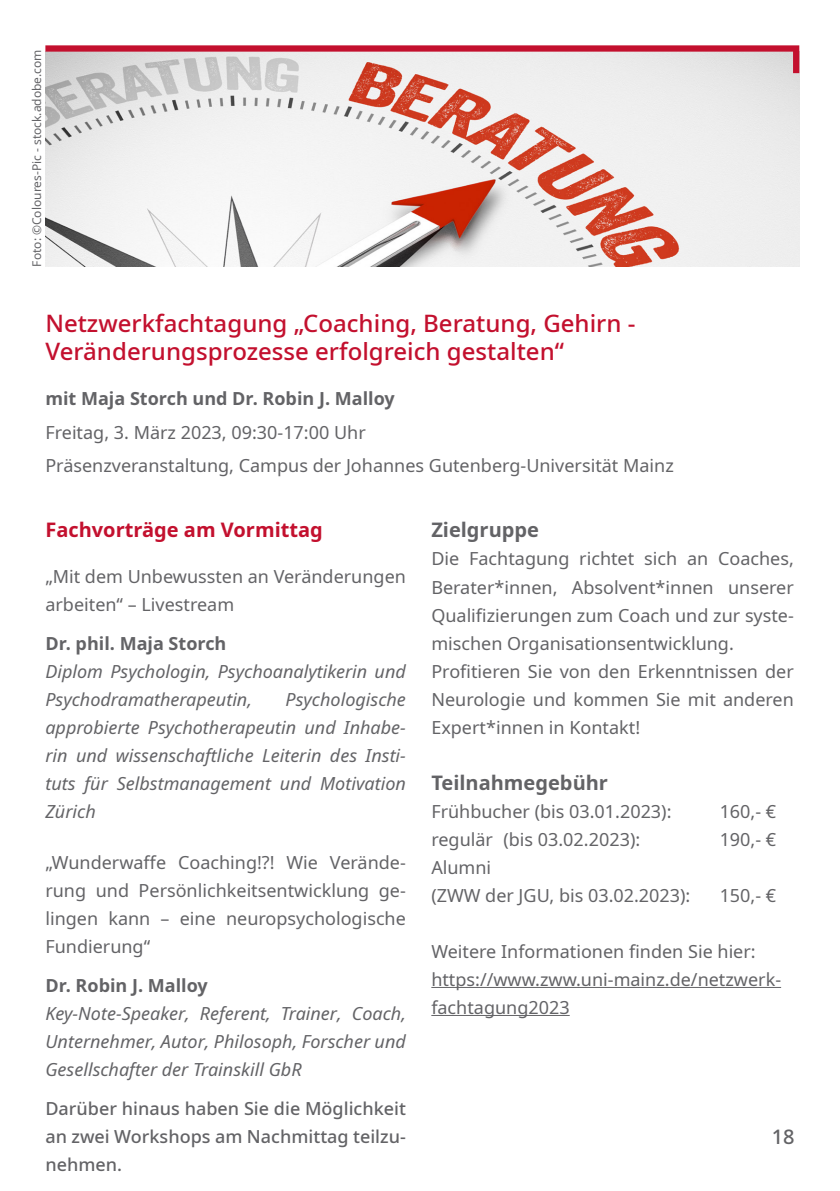
<style>
.page{position:relative;width:840px;height:1191px;background:#fff}
.page>*{position:absolute;margin:0;border:0;box-sizing:border-box;transform-origin:0 0}
.Ü1_-_rot_-_Noto_medi{font:500 24px/28px "Noto Sans";color:#c3102e}
.Bodytext_-_grau_-_bl{font:700 20px "Noto Sans";color:#636366}
.Higtligts_-_rot_-_No{font:700 20px "Noto Sans";color:#c3102e}
.t1{font:500 20px "Noto Sans";color:#636366}
.Bodytext_-_grau_-_bl-2{font:18px/28px "Noto Sans";color:#636366}
.Bodytext_-_grau_-_bl-3{font:italic 18px/28px "Noto Sans";color:#636366;text-align:justify}
.Bodytext_-_grau_-_bl-4{font:500 18px/28px "Noto Sans";color:#636366;text-align:justify}
.Bodytext_-_grau_-_bl-5{font:700 18px "Noto Sans";color:#636366}
.Text_-_grau_-_8pt{font:12px "Noto Sans";color:#636366}
</style>
<div class="page">
<hr style="left:431px;top:987px;width:349px;height:1px;background:#636366">
<hr style="left:431px;top:1015px;width:138px;height:1px;background:#636366">
<img style="left:45px;top:73px;width:753px;height:193px">
<svg style="left:45px;top:45px;width:753px;height:28px;background:#dbb0b7"></svg>
<p class="Text_-_grau_-_8pt" style="left:28px;top:266px;width:219px;rotate:-90deg">Foto: ©Coloures-Pic - stock.adobe.com</p>
<p class="Ü1_-_rot_-_Noto_medi" style="left:45px;top:310px;width:591px">Netzwerkfachtagung „Coaching, Beratung, Gehirn -<br>Veränderungsprozesse erfolgreich gestalten“</p>
<p class="Bodytext_-_grau_-_bl-5" style="left:45px;top:386px;width:350px">mit Maja Storch und Dr. Robin J. Malloy</p>
<p class="Bodytext_-_grau_-_bl-2" style="left:45px;top:418px;width:322px">Freitag, 3. März 2023, 09:30-17:00 Uhr</p>
<p class="Bodytext_-_grau_-_bl-2" style="left:45px;top:452px;width:629px">Präsenzveranstaltung, Campus der Johannes Gutenberg-Universität Mainz</p>
<p class="Higtligts_-_rot_-_No" style="left:45px;top:516px;width:279px">Fachvorträge am Vormittag</p>
<p class="Bodytext_-_grau_-_bl-2" style="left:45px;top:562px;width:362px">„Mit dem Unbewussten an Veränderungen arbeiten“ – Livestream</p>
<p class="Bodytext_-_grau_-_bl-5" style="left:45px;top:630px;width:182px">Dr. phil. Maja Storch</p>
<p class="Bodytext_-_grau_-_bl-3" style="left:45px;top:657px;width:362px">Diplom Psychologin, Psychoanalytikerin und<br>Psychodramatherapeutin,</p>
<p class="Bodytext_-_grau_-_bl-3" style="left:45px;top:685px;width:362px;text-indent:240px">Psychologische approbierte Psychotherapeutin und Inhabe&shy;rin und wissenschaftliche Leiterin des Insti&shy;tuts für Selbstmanagement und Motivation Zürich</p>
<p class="Bodytext_-_grau_-_bl-2" style="left:45px;top:848px;width:362px;text-align:justify">„Wunderwaffe Coaching!?! Wie Verände&shy;rung und Persönlichkeitsentwicklung ge&shy;lingen kann – eine neuropsychologische Fundierung“</p>
<p class="Bodytext_-_grau_-_bl-5" style="left:45px;top:972px;width:164px">Dr. Robin J. Malloy</p>
<p class="Bodytext_-_grau_-_bl-3" style="left:45px;top:999px;width:362px">Key-Note-Speaker, Referent, Trainer, Coach, Unternehmer, Autor, Philosoph, Forscher und Gesellschafter der Trainskill GbR</p>
<p class="Bodytext_-_grau_-_bl-4" style="left:45px;top:1095px;width:362px">Darüber hinaus haben Sie die Möglichkeit an zwei Workshops am Nachmittag teilzu&shy;nehmen.</p>
<p class="Bodytext_-_grau_-_bl" style="left:431px;top:516px;width:109px">Zielgruppe</p>
<p class="Bodytext_-_grau_-_bl-2" style="left:431px;top:545px;width:364px;text-align:justify">Die Fachtagung richtet sich an Coaches, Berater*innen, Absolvent*innen unserer Qualifizierungen zum Coach und zur syste&shy;mischen Organisationsentwicklung.</p>
<p class="Bodytext_-_grau_-_bl-2" style="left:431px;top:657px;width:364px;text-align:justify">Profitieren Sie von den Erkenntnissen der Neurologie und kommen Sie mit anderen Expert*innen in Kontakt!</p>
<p class="Bodytext_-_grau_-_bl" style="left:431px;top:768px;width:178px">Teilnahmegebühr</p>
<p class="Bodytext_-_grau_-_bl-2" style="left:431px;top:797px;width:241px">Frühbucher (bis 03.01.2023):</p>
<p class="Bodytext_-_grau_-_bl-2" style="left:719px;top:797px;width:58px">160,- €</p>
<p class="Bodytext_-_grau_-_bl-2" style="left:431px;top:825px;width:210px">regulär (bis 03.02.2023):</p>
<p class="Bodytext_-_grau_-_bl-2" style="left:719px;top:825px;width:58px">190,- €</p>
<p class="Bodytext_-_grau_-_bl-2" style="left:431px;top:853px;width:260px">Alumni<br>(ZWW der JGU, bis 03.02.2023):</p>
<p class="Bodytext_-_grau_-_bl-2" style="left:719px;top:881px;width:58px">150,- €</p>
<p class="Bodytext_-_grau_-_bl-2" style="left:431px;top:937px;width:326px">Weitere Informationen finden Sie hier:</p>
<p class="Bodytext_-_grau_-_bl-2" style="left:431px;top:965px;width:351px">https://www.zww.uni-mainz.de/netzwerk&shy;fachtagung2023</p>
<p class="t1" style="left:771px;top:1123px;width:24px">18</p>
</div>
